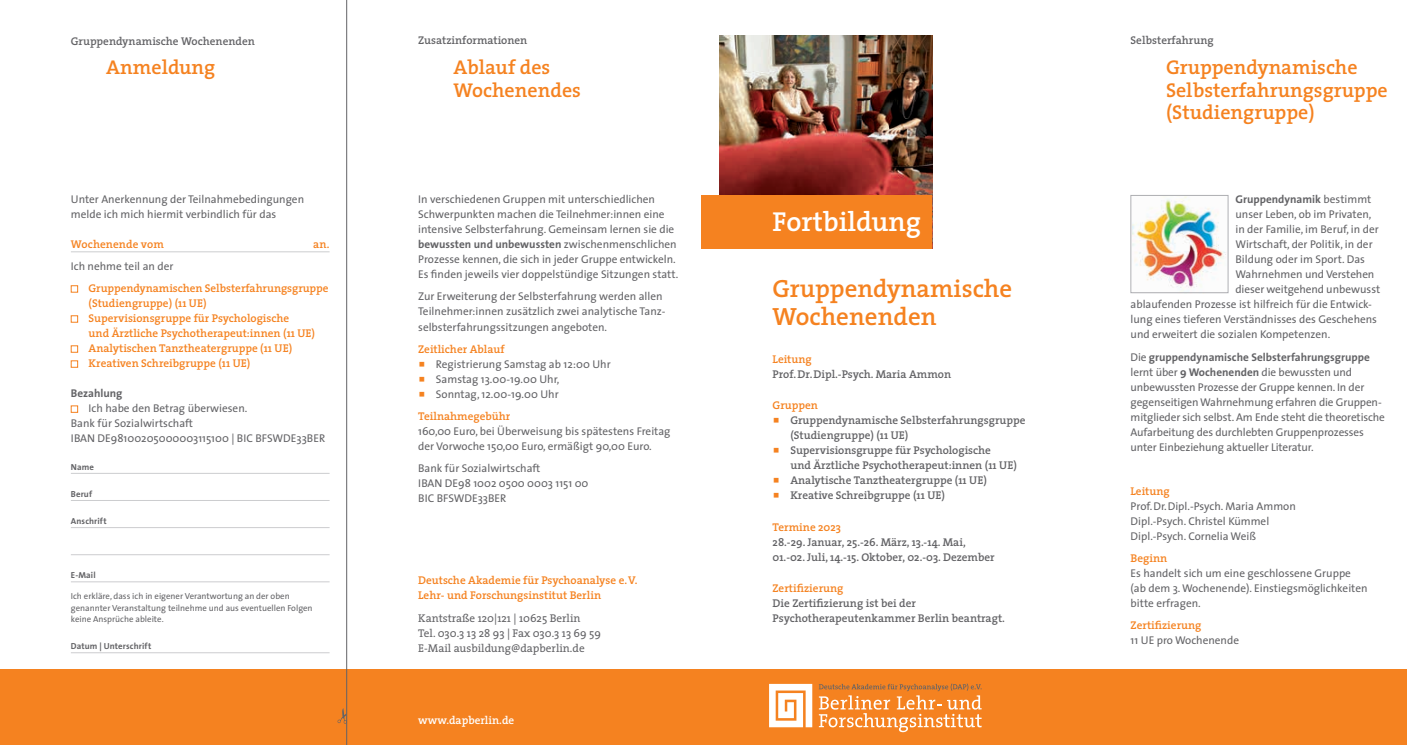
<style>
.page{position:relative;width:1407px;height:745px;background:#fff}
.page>*{position:absolute;margin:0;border:0;box-sizing:border-box;transform-origin:0 0}
.t1{font:600 27.5px "The Serif";color:#fff}
.t2{font:600 25px/27.5px "The Serif";color:#f58220}
.t3{font:600 20px/22.5px "The Serif";color:#f58220}
.t4{font:11.25px/15px "The Sans";color:#636366}
.t5{font:600 11.25px/15px "The Serif";color:#636366}
.t6{font:600 11.25px/15px "The Serif";color:#f58220}
.t7{font:11.25px/15px "The Serif";color:#636366}
.t8{font:700 11.25px "The Sans";color:#636366}
.t9{font:600 11.25px "The Serif";color:#fff}
.t10{font:8.75px/11.2px "The Sans";color:#636366}
.t11{font:700 8.75px "The Sans";letter-spacing:.015em;color:#636366}
.s1{font-weight:700}
.s2{font-weight:400}
</style>
<div class="page">
<img style="left:1132px;top:197px;width:94px;height:94px">
<div style="left:1130px;top:195px;width:98px;height:98px;border:1px solid #adaeb2"></div>
<div style="left:0;top:669px;width:1407px;height:75px;background:#f58220"></div>
<img style="left:719px;top:35px;width:213px;height:160px">
<svg style="left:769px;top:683px;width:43px;height:43px;background:#fce3cd"></svg>
<svg style="left:819px;top:683px;width:162px;height:48px"></svg>
<div style="left:702px;top:195px;width:230px;height:53px;background:#f58220"></div>
<hr style="left:71px;top:251px;width:259px;height:1px;background:#cccdcf">
<hr style="left:71px;top:472px;width:259px;height:1px;background:#cccdcf">
<hr style="left:71px;top:500px;width:259px;height:1px;background:#cccdcf">
<hr style="left:71px;top:527px;width:259px;height:1px;background:#cccdcf">
<hr style="left:71px;top:554px;width:259px;height:1px;background:#cccdcf">
<hr style="left:71px;top:581px;width:259px;height:1px;background:#cccdcf">
<hr style="left:71px;top:652px;width:259px;height:1px;background:#cccdcf">
<svg style="left:71px;top:285px;width:7px;height:7px"></svg>
<svg style="left:71px;top:315px;width:7px;height:7px"></svg>
<svg style="left:71px;top:345px;width:7px;height:7px"></svg>
<svg style="left:71px;top:360px;width:7px;height:7px"></svg>
<svg style="left:71px;top:405px;width:7px;height:7px"></svg>
<hr style="left:346px;top:0;width:1px;height:744px;background:#636366">
<svg style="left:337px;top:707px;width:10px;height:16px"></svg>
<p class="t5" style="left:71px;top:33px;width:186px">Gruppendynamische Wochenenden</p>
<h3 class="t3" style="left:106px;top:56px;width:110px">Anmeldung</h3>
<p class="t4" style="left:71px;top:191px;width:235px">Unter Anerkennung der Teilnahmebedingungen melde ich mich hiermit verbindlich für das</p>
<p class="t6" style="left:71px;top:236px;width:95px">Wochenende vom</p>
<p class="t6" style="left:313px;top:236px;width:18px">an.</p>
<p class="t4" style="left:71px;top:258px;width:104px">Ich nehme teil an der</p>
<p class="t6" style="left:89px;top:280px;width:241px">Gruppendynamischen Selbsterfahrungsgruppe (Studiengruppe) (11 UE)<br>Supervisionsgruppe für Psychologische<br>und Ärztliche Psychotherapeut:innen (11 UE)<br>Analytischen Tanztheatergruppe (11 UE)<br>Kreativen Schreibgruppe (11 UE)</p>
<p class="t8" style="left:71px;top:384px;width:53px">Bezahlung</p>
<p class="t4" style="left:71px;top:400px;width:256px;text-indent:18px">Ich habe den Betrag überwiesen.<br>Bank für Sozialwirtschaft<br>IBAN DE98100205000003115100 | BIC BFSWDE33BER</p>
<p class="t11" style="left:71px;top:459px;width:25px">Name</p>
<p class="t11" style="left:71px;top:486px;width:23px">Beruf</p>
<p class="t11" style="left:71px;top:513px;width:37px">Anschrift</p>
<p class="t11" style="left:71px;top:567px;width:26px">E-Mail</p>
<p class="t10" style="left:71px;top:590px;width:243px">Ich erkläre, dass ich in eigener Verantwortung an der oben genannter Veranstaltung teilnehme und aus eventuellen Folgen keine Ansprüche ableite.</p>
<p class="t11" style="left:71px;top:638px;width:82px">Datum | Unterschrift</p>
<p class="t5" style="left:418px;top:33px;width:111px">Zusatzinformationen</p>
<h3 class="t3" style="left:454px;top:56px;width:129px">Ablauf des<br>Wochenendes</h3>
<p class="t4" style="left:418px;top:191px;width:262px">In verschiedenen Gruppen mit unterschiedlichen Schwerpunkten machen die Teilnehmer:innen eine intensive Selbsterfahrung. Gemeinsam lernen sie die <span class="s1">bewussten und unbewussten</span> zwischenmenschlichen Prozesse kennen, die sich in jeder Gruppe entwickeln.<br>Es finden jeweils vier doppelstündige Sitzungen statt.</p>
<p class="t4" style="left:418px;top:288px;width:249px">Zur Erweiterung der Selbsterfahrung werden allen<br>Teilnehmer:innen zusätzlich zwei analytische Tanz&shy;selbsterfahrungssitzungen angeboten.</p>
<p class="t6" style="left:418px;top:341px;width:88px">Zeitlicher Ablauf</p>
<p class="t4" style="left:436px;top:356px;width:176px">Registrierung Samstag ab 12:00 Uhr<br>Samstag 13.00-19.00 Uhr,<br>Sonntag, 12.00-19.00 Uhr</p>
<p class="t6" style="left:418px;top:408px;width:94px">Teilnahmegebühr</p>
<p class="t4" style="left:418px;top:423px;width:254px">160,00 Euro, bei Überweisung bis spätestens Freitag der Vorwoche 150,00 Euro, ermäßigt 90,00 Euro.</p>
<p class="t4" style="left:418px;top:460px;width:172px">Bank für Sozialwirtschaft<br>IBAN DE98 1002 0500 0003 1151 00<br>BIC BFSWDE33BER</p>
<p class="t6" style="left:418px;top:572px;width:221px">Deutsche Akademie für Psychoanalyse e.V.<br>Lehr- und Forschungsinstitut Berlin</p>
<p class="t7" style="left:418px;top:609px;width:184px">Kantstraße 120|121 | 10625 Berlin<br>Tel. 030.3 13 28 93 | Fax 030.3 13 69 59<br>E-Mail ausbildung@dapberlin.de</p>
<p class="t9" style="left:418px;top:710px;width:98px">www.dapberlin.de</p>
<h1 class="t1" style="left:772px;top:199px;width:150px">Fortbildung</h1>
<h2 class="t2" style="left:772px;top:274px;width:241px">Gruppendynamische<br>Wochenenden</h2>
<p class="t6" style="left:772px;top:351px;width:41px">Leitung</p>
<p class="t5" style="left:772px;top:366px;width:180px">Prof.Dr.Dipl.-Psych. Maria Ammon</p>
<p class="t6" style="left:772px;top:397px;width:47px">Gruppen</p>
<p class="t5" style="left:790px;top:412px;width:237px">Gruppendynamische Selbsterfahrungsgruppe (Studiengruppe) (11 UE)<br>Supervisionsgruppe für Psychologische<br>und Ärztliche Psychotherapeut:innen (11 UE)<br>Analytische Tanztheatergruppe (11 UE)<br>Kreative Schreibgruppe (11 UE)</p>
<p class="t6" style="left:772px;top:518px;width:70px">Termine 2023</p>
<p class="t5" style="left:772px;top:533px;width:224px">28.-29. Januar, 25.-26. März, 13.-14. Mai,<br>01.-02. Juli, 14.-15. Oktober, 02.-03. Dezember</p>
<p class="t6" style="left:772px;top:580px;width:72px">Zertifizierung</p>
<p class="t5" style="left:772px;top:595px;width:234px">Die Zertifizierung ist bei der<br>Psychotherapeutenkammer Berlin beantragt.</p>
<p class="t5" style="left:1130px;top:33px;width:85px">Selbsterfahrung</p>
<h3 class="t3" style="left:1166px;top:56px;width:223px">Gruppendynamische<br>Selbsterfahrungsgruppe (Studiengruppe)</h3>
<p class="t8" style="left:1235px;top:190px;width:137px">Gruppendynamik <span class="s2">bestimmt</span></p>
<p class="t4" style="left:1235px;top:206px;width:137px">unser Leben, ob im Privaten,</p>
<p class="t4" style="left:1235px;top:221px;width:145px">in der Familie, im Beruf, in der</p>
<p class="t4" style="left:1235px;top:236px;width:139px">Wirtschaft, der Politik, in der</p>
<p class="t4" style="left:1235px;top:251px;width:131px">Bildung oder im Sport. Das</p>
<p class="t4" style="left:1235px;top:266px;width:140px">Wahrnehmen und Verstehen</p>
<p class="t4" style="left:1235px;top:281px;width:146px">dieser weitgehend unbewusst</p>
<p class="t4" style="left:1130px;top:296px;width:243px">ablaufenden Prozesse ist hilfreich für die Entwick-</p>
<p class="t4" style="left:1130px;top:311px;width:248px">lung eines tieferen Verständnisses des Geschehens</p>
<p class="t4" style="left:1130px;top:326px;width:201px">und erweitert die sozialen Kompetenzen.</p>
<p class="t4" style="left:1130px;top:349px;width:256px">Die <span class="s1">gruppendynamische Selbsterfahrungsgruppe </span>lernt über <span class="s1">9 Wochenenden</span> die bewussten und unbewussten Prozesse der Gruppe kennen. In der gegenseitigen Wahrnehmung erfahren die Gruppen&shy;mitglieder sich selbst. Am Ende steht die theoretische Aufarbeitung des durchlebten Gruppenprozesses unter Einbeziehung aktueller Literatur.</p>
<p class="t6" style="left:1130px;top:483px;width:41px">Leitung</p>
<p class="t4" style="left:1130px;top:498px;width:167px">Prof.Dr.Dipl.-Psych. Maria Ammon<br>Dipl.-Psych. Christel Kümmel<br>Dipl.-Psych. Cornelia Weiß</p>
<p class="t6" style="left:1130px;top:550px;width:38px">Beginn</p>
<p class="t4" style="left:1130px;top:565px;width:238px">Es handelt sich um eine geschlossene Gruppe (ab dem 3.Wochenende). Einstiegsmöglichkeiten bitte erfragen.</p>
<p class="t6" style="left:1130px;top:617px;width:72px">Zertifizierung</p>
<p class="t4" style="left:1130px;top:632px;width:110px">11 UE pro Wochenende</p>
</div>
